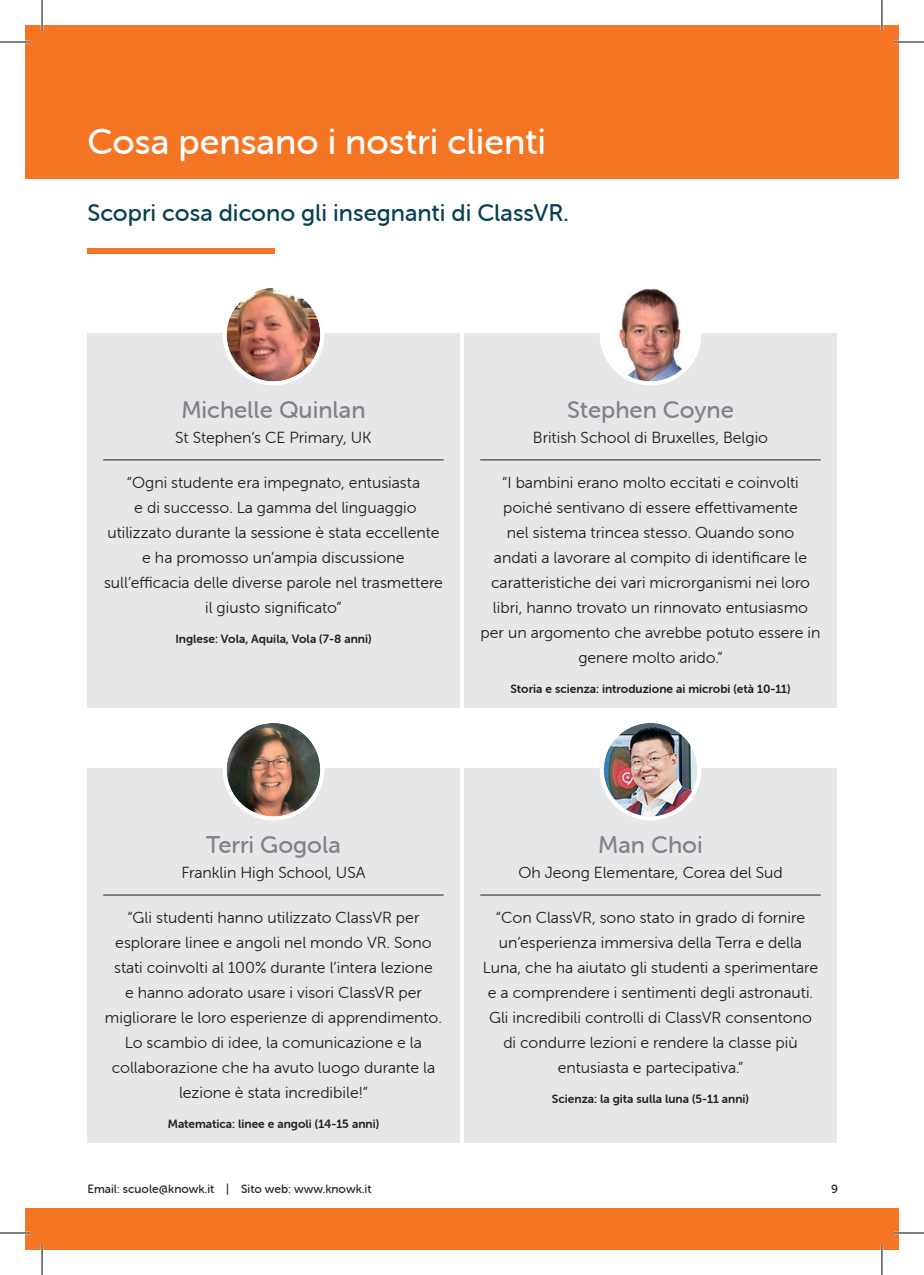
<style>
.page{position:relative;width:924px;height:1275px;background:#fff}
.page>*{position:absolute;margin:0;border:0;box-sizing:border-box;transform-origin:0 0}
.t1{font:36px "Museo Sans Rounded 500";color:#fff}
.t2{font:24px "Museo Sans Rounded 500";color:#808285}
.t3{font:24px "Museo Sans Rounded 500";color:#063f53}
.t4{font:16px/25px "Museo Sans Rounded 300";color:#231f20;text-align:center}
.t5{font:12px "Museo Sans Rounded 700";color:#231f20}
.t6{font:12px "Museo Sans Rounded 500";color:#231f20}
</style>
<div class="page">
<div style="left:25px;top:25px;width:17px;height:153px;background:#f47523"></div>
<div style="left:42px;top:25px;width:856px;height:153px;background:#f47523"></div>
<div style="left:25px;top:1208px;width:17px;height:42px;background:#f47523"></div>
<div style="left:42px;top:1208px;width:856px;height:42px;background:#f47523"></div>
<div style="left:87px;top:248px;width:187px;height:5px;background:#f47523"></div>
<div style="left:87px;top:333px;width:372px;height:374px;background:#e6e7e9"></div>
<div style="left:87px;top:768px;width:372px;height:374px;background:#e6e7e9"></div>
<div style="left:464px;top:333px;width:372px;height:374px;background:#e6e7e9"></div>
<div style="left:464px;top:768px;width:372px;height:374px;background:#e6e7e9"></div>
<img style="left:226px;top:288px;width:94px;height:93px;border-radius:47px">
<div style="left:222px;top:284px;width:102px;height:101px;border:4px solid #fff;border-radius:50%"></div>
<img style="left:226px;top:723px;width:94px;height:93px;border-radius:47px">
<div style="left:222px;top:719px;width:102px;height:101px;border:4px solid #fff;border-radius:50%"></div>
<img style="left:603px;top:288px;width:94px;height:93px;border-radius:47px">
<div style="left:599px;top:284px;width:102px;height:101px;border:4px solid #fff;border-radius:50%"></div>
<img style="left:603px;top:723px;width:94px;height:93px;border-radius:47px">
<div style="left:599px;top:719px;width:102px;height:101px;border:4px solid #fff;border-radius:50%"></div>
<hr style="left:103px;top:459px;width:340px;height:1px;background:#231f20">
<hr style="left:103px;top:894px;width:340px;height:1px;background:#231f20">
<hr style="left:480px;top:459px;width:340px;height:1px;background:#231f20">
<hr style="left:480px;top:894px;width:340px;height:1px;background:#231f20">
<hr style="left:0;top:41px;width:30px;height:2px;background:#fff">
<hr style="left:893px;top:41px;width:30px;height:2px;background:#fff">
<hr style="left:0;top:1231px;width:30px;height:3px;background:#fff">
<hr style="left:893px;top:1231px;width:30px;height:3px;background:#fff">
<hr style="left:41px;top:0;width:2px;height:30px;background:#fff">
<hr style="left:41px;top:1245px;width:2px;height:30px;background:#fff">
<hr style="left:880px;top:0;width:2px;height:30px;background:#fff">
<hr style="left:880px;top:1245px;width:2px;height:30px;background:#fff">
<hr style="left:0;top:42px;width:30px;height:1px;background:#000">
<hr style="left:893px;top:42px;width:30px;height:1px;background:#000">
<hr style="left:0;top:1232px;width:30px;height:1px;background:#000">
<hr style="left:893px;top:1232px;width:30px;height:1px;background:#000">
<hr style="left:42px;top:0;width:1px;height:30px;background:#000">
<hr style="left:42px;top:1245px;width:1px;height:30px;background:#000">
<hr style="left:881px;top:0;width:1px;height:30px;background:#000">
<hr style="left:881px;top:1245px;width:1px;height:30px;background:#000">
<h1 class="t1" style="left:87px;top:122px;width:460px">Cosa pensano i nostri clienti</h1>
<h2 class="t3" style="left:87px;top:200px;width:482px">Scopri cosa dicono gli insegnanti di ClassVR.</h2>
<h2 class="t2" style="left:181px;top:397px;width:185px">Michelle Quinlan</h2>
<p class="t4" style="left:175px;top:425px;width:198px">St Stephen’s CE Primary, UK</p>
<p class="t4" style="left:104px;top:470px;width:340px">“Ogni studente era impegnato, entusiasta<br>e di successo. La gamma del linguaggio utilizzato durante la sessione è stata eccellente e ha promosso un’ampia discussione sull’efficacia delle diverse parole nel trasmettere il giusto significato”</p>
<p class="t5" style="left:175px;top:632px;width:197px">Inglese: Vola, Aquila, Vola (7-8 anni)</p>
<h2 class="t2" style="left:567px;top:397px;width:168px">Stephen Coyne</h2>
<p class="t4" style="left:532px;top:425px;width:236px">British School di Bruxelles, Belgio</p>
<p class="t4" style="left:480px;top:470px;width:341px">“I bambini erano molto eccitati e coinvolti poiché sentivano di essere effettivamente<br>nel sistema trincea stesso. Quando sono<br>andati a lavorare al compito di identificare le caratteristiche dei vari microrganismi nei loro libri, hanno trovato un rinnovato entusiasmo per un argomento che avrebbe potuto essere in genere molto arido.”</p>
<p class="t5" style="left:510px;top:682px;width:281px">Storia e scienza: introduzione ai microbi (età 10-11)</p>
<h2 class="t2" style="left:206px;top:832px;width:136px">Terri Gogola</h2>
<p class="t4" style="left:181px;top:860px;width:186px">Franklin High School, USA</p>
<p class="t4" style="left:105px;top:905px;width:338px">“Gli studenti hanno utilizzato ClassVR per esplorare linee e angoli nel mondo VR. Sono stati coinvolti al 100% durante l’intera lezione<br>e hanno adorato usare i visori ClassVR per migliorare le loro esperienze di apprendimento.<br>Lo scambio di idee, la comunicazione e la collaborazione che ha avuto luogo durante la lezione è stata incredibile!”</p>
<p class="t5" style="left:168px;top:1117px;width:213px">Matematica: linee e angoli (14-15 anni)</p>
<h2 class="t2" style="left:598px;top:832px;width:106px">Man Choi</h2>
<p class="t4" style="left:518px;top:860px;width:266px">Oh Jeong Elementare, Corea del Sud</p>
<p class="t4" style="left:482px;top:905px;width:336px">“Con ClassVR, sono stato in grado di fornire un’esperienza immersiva della Terra e della Luna, che ha aiutato gli studenti a sperimentare e a comprendere i sentimenti degli astronauti.<br>Gli incredibili controlli di ClassVR consentono di condurre lezioni e rendere la classe più entusiasta e partecipativa.”</p>
<p class="t5" style="left:551px;top:1092px;width:198px">Scienza: la gita sulla luna (5-11 anni)</p>
<p class="t6" style="left:87px;top:1182px;width:285px">Email: scuole@knowk.it | Sito web: www.knowk.it</p>
<p class="t6" style="left:830px;top:1182px;width:9px">9</p>
</div>
